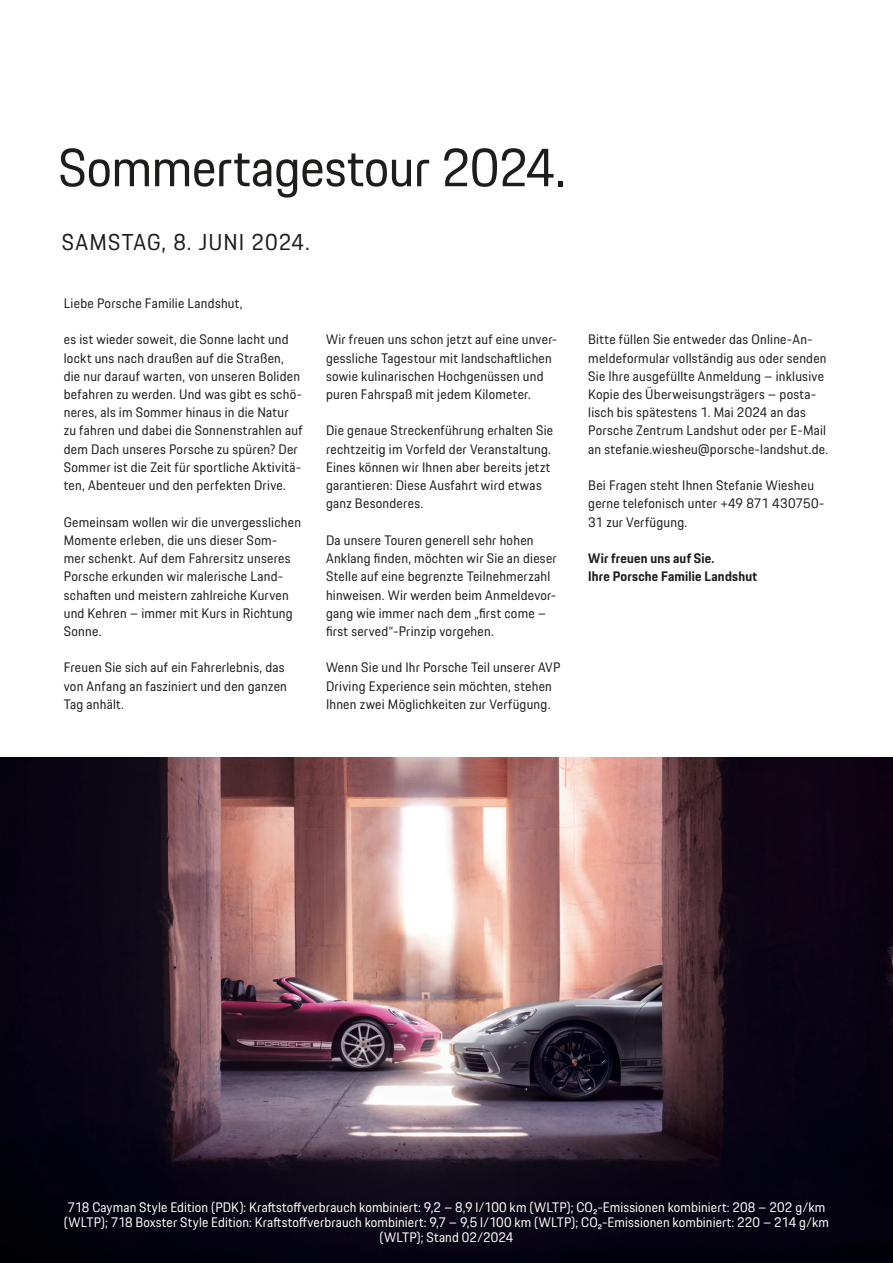
<style>
.page{position:relative;width:893px;height:1263px;background:#fff}
.page>*{position:absolute;margin:0;border:0;box-sizing:border-box;transform-origin:0 0}
.t1{font:52.5px "Porsche Next";letter-spacing:-.01em;color:#1d1d1b}
.t2{font:22.5px "Porsche Next";letter-spacing:.045em;color:#1d1d1b}
.t3{font:13.5px/18.1px "Porsche Next";letter-spacing:.02em;color:#1d1d1b}
.t4{font:13.5px/14.9px "Porsche Next";letter-spacing:.01em;color:#fff;text-align:center}
.t5{font:700 13.5px/18.1px "Porsche Next";letter-spacing:.02em;color:#1d1d1b}
</style>
<div class="page">
<img style="left:0;top:757px;width:893px;height:506px">
<h1 class="t1" style="left:58px;top:133px;width:509px">Sommertagestour 2024.</h1>
<h2 class="t2" style="left:62px;top:227px;width:250px">SAMSTAG, 8. JUNI 2024.</h2>
<p class="t3" style="left:64px;top:294px;width:180px">Liebe Porsche Familie Landshut,</p>
<p class="t3" style="left:64px;top:330px;width:240px">es ist wieder soweit, die Sonne lacht und lockt uns nach draußen auf die Straßen, die nur darauf warten, von unseren Boliden befahren zu werden. Und was gibt es schö&shy;neres, als im Sommer hinaus in die Natur zu fahren und dabei die Sonnenstrahlen auf dem Dach unseres Porsche zu spüren? Der Sommer ist die Zeit für sportliche Aktivitä&shy;ten, Abenteuer und den perfekten Drive.</p>
<p class="t3" style="left:64px;top:513px;width:239px">Gemeinsam wollen wir die unvergesslichen Momente erleben, die uns dieser Som&shy;mer schenkt. Auf dem Fahrersitz unseres Porsche erkunden wir malerische Land&shy;schaften und meistern zahlreiche Kurven und Kehren – immer mit Kurs in Richtung Sonne.</p>
<p class="t3" style="left:64px;top:658px;width:225px">Freuen Sie sich auf ein Fahrerlebnis, das von Anfang an fasziniert und den ganzen<br>Tag anhält.</p>
<p class="t3" style="left:326px;top:330px;width:233px">Wir freuen uns schon jetzt auf eine unver&shy;gessliche Tagestour mit landschaftlichen sowie kulinarischen Hochgenüssen und puren Fahrspaß mit jedem Kilometer.</p>
<p class="t3" style="left:326px;top:422px;width:229px">Die genaue Streckenführung erhalten Sie rechtzeitig im Vorfeld der Veranstaltung.<br>Eines können wir Ihnen aber bereits jetzt garantieren: Diese Ausfahrt wird etwas ganz Besonderes.</p>
<p class="t3" style="left:326px;top:531px;width:232px">Da unsere Touren generell sehr hohen Anklang finden, möchten wir Sie an dieser Stelle auf eine begrenzte Teilnehmerzahl hinweisen. Wir werden beim Anmeldevor&shy;gang wie immer nach dem „first come – first served“-Prinzip vorgehen.</p>
<p class="t3" style="left:326px;top:658px;width:236px">Wenn Sie und Ihr Porsche Teil unserer AVP<br>Driving Experience sein möchten, stehen<br>Ihnen zwei Möglichkeiten zur Verfügung.</p>
<p class="t3" style="left:588px;top:330px;width:241px">Bitte füllen Sie entweder das Online-An&shy;meldeformular vollständig aus oder senden Sie Ihre ausgefüllte Anmeldung – inklusive Kopie des Überweisungsträgers – posta&shy;lisch bis spätestens 1. Mai 2024 an das Porsche Zentrum Landshut oder per E-Mail an stefanie.wiesheu@porsche-landshut.de.</p>
<p class="t3" style="left:588px;top:476px;width:238px">Bei Fragen steht Ihnen Stefanie Wiesheu gerne telefonisch unter +49 871 430750-<br>31 zur Verfügung.</p>
<p class="t5" style="left:588px;top:549px;width:170px">Wir freuen uns auf Sie.<br>Ihre Porsche Familie Landshut</p>
<p class="t4" style="left:64px;top:1200px;width:767px">718 Cayman Style Edition (PDK): Kraftstoffverbrauch kombiniert: 9,2 – 8,9 l/100 km (WLTP); CO₂-Emissionen kombiniert: 208 – 202 g/km (WLTP); 718 Boxster Style Edition: Kraftstoffverbrauch kombiniert: 9,7 – 9,5 l/100 km (WLTP); CO₂-Emissionen kombiniert: 220 – 214 g/km (WLTP); Stand 02/2024</p>
</div>
